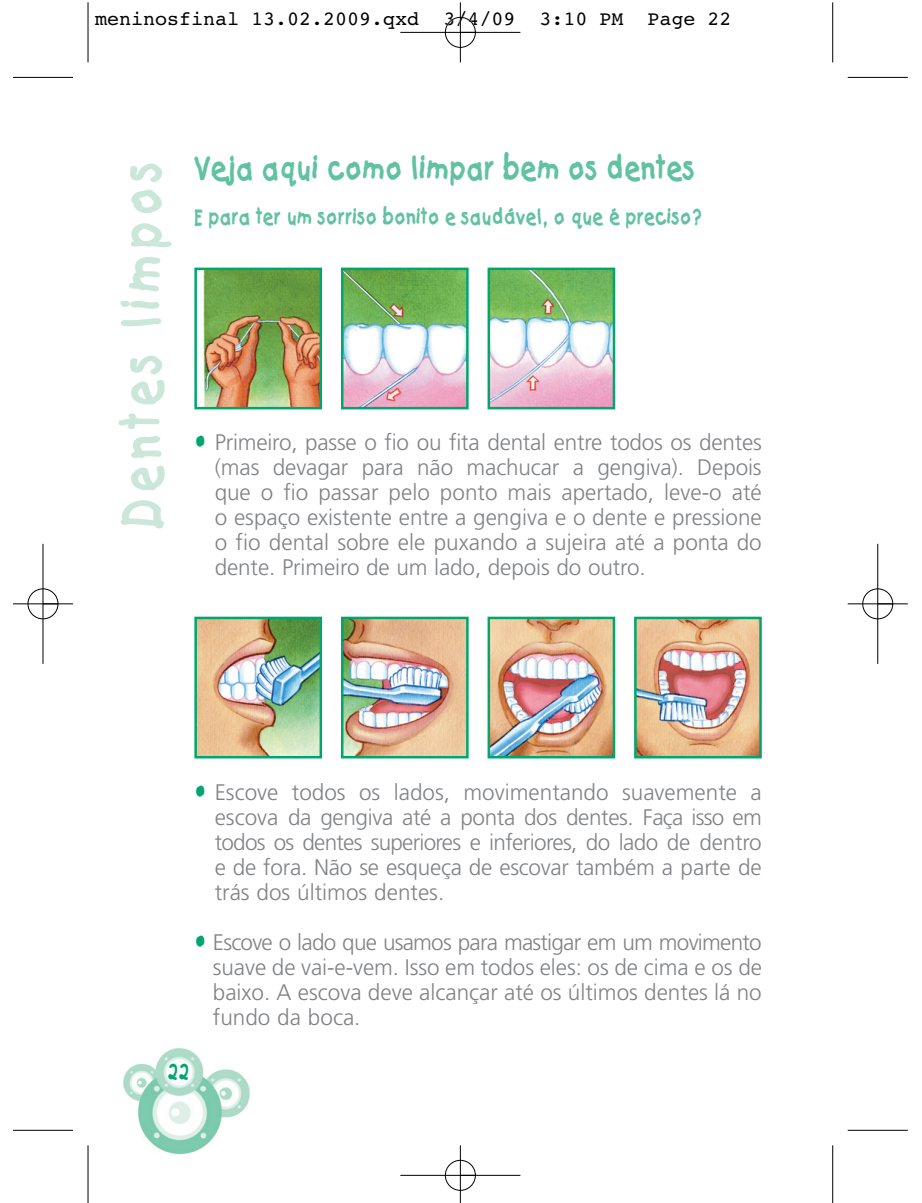
<style>
.page{position:relative;width:922px;height:1203px;background:#fff}
.page>*{position:absolute;margin:0;border:0;box-sizing:border-box;transform-origin:0 0}
.t1{font:100 50px "Catchup";letter-spacing:.105em;color:#cbe7da}
.t2{font:100 30px "Catchup";color:#60c2a0}
.t3{font:300 22.5px/25px "Frutiger";color:#808285;text-align:justify}
.t4{font:100 20px "Catchup";color:#60c2a0}
.t5{font:20px "Courier";color:#000}
.t6{font:100 20px "Catchup";color:#00a66e}
.s1{font-family:"Catchup";font-weight:100;font-size:27.5px;color:#00a66e}
</style>
<div class="page">
<img style="left:123px;top:1048px;width:127px;height:105px">
<img style="left:197px;top:619px;width:122px;height:136px">
<div style="left:194px;top:616px;width:128px;height:142px;border:2px solid #00a66e"></div>
<img style="left:197px;top:270px;width:122px;height:136px">
<div style="left:194px;top:267px;width:128px;height:142px;border:2px solid #00a66e"></div>
<img style="left:344px;top:270px;width:121px;height:136px">
<div style="left:341px;top:267px;width:127px;height:142px;border:2px solid #00a66e"></div>
<img style="left:490px;top:270px;width:122px;height:136px">
<div style="left:487px;top:267px;width:128px;height:142px;border:2px solid #00a66e"></div>
<img style="left:344px;top:619px;width:121px;height:136px">
<div style="left:341px;top:616px;width:127px;height:142px;border:2px solid #00a66e"></div>
<img style="left:490px;top:619px;width:122px;height:136px">
<div style="left:487px;top:616px;width:128px;height:142px;border:2px solid #00a66e"></div>
<img style="left:637px;top:619px;width:121px;height:136px">
<div style="left:634px;top:616px;width:127px;height:142px;border:2px solid #00a66e"></div>
<hr style="left:88px;top:2px;width:1px;height:60px;background:#000">
<hr style="left:13px;top:77px;width:60px;height:1px;background:#000">
<hr style="left:832px;top:2px;width:1px;height:60px;background:#000">
<hr style="left:847px;top:77px;width:60px;height:1px;background:#000">
<hr style="left:88px;top:1145px;width:1px;height:57px;background:#000">
<hr style="left:13px;top:1129px;width:60px;height:1px;background:#000">
<hr style="left:832px;top:1145px;width:1px;height:57px;background:#000">
<hr style="left:847px;top:1129px;width:60px;height:1px;background:#000">
<div style="left:444px;top:17px;width:32px;height:31px;border:1px solid #fff;border-radius:50%"></div>
<div style="left:444px;top:1159px;width:32px;height:31px;border:1px solid #fff;border-radius:50%"></div>
<div style="left:27px;top:588px;width:32px;height:31px;border:1px solid #fff;border-radius:50%"></div>
<div style="left:861px;top:588px;width:32px;height:31px;border:1px solid #fff;border-radius:50%"></div>
<hr style="left:400px;top:32px;width:120px;height:1px;background:#000">
<hr style="left:400px;top:1174px;width:120px;height:1px;background:#000">
<hr style="left:43px;top:544px;width:1px;height:120px;background:#000">
<hr style="left:877px;top:544px;width:1px;height:120px;background:#000">
<hr style="left:460px;top:2px;width:1px;height:60px;background:#000">
<hr style="left:460px;top:1145px;width:1px;height:57px;background:#000">
<hr style="left:13px;top:603px;width:60px;height:1px;background:#000">
<hr style="left:847px;top:603px;width:60px;height:1px;background:#000">
<div style="left:445px;top:17px;width:30px;height:31px;border:1px solid #000;border-radius:50%"></div>
<div style="left:445px;top:1159px;width:30px;height:31px;border:1px solid #000;border-radius:50%"></div>
<div style="left:28px;top:588px;width:30px;height:31px;border:1px solid #000;border-radius:50%"></div>
<div style="left:862px;top:588px;width:30px;height:31px;border:1px solid #000;border-radius:50%"></div>
<p class="t5" style="left:95px;top:12px;width:638px">meninosfinal 13.02.2009.qxd 3/4/09 3:10 PM Page 22</p>
<h1 class="t1" style="left:118px;top:527px;width:373px;rotate:-90deg">Dentes limpos</h1>
<h2 class="t2" style="left:194px;top:154px;width:503px">Veja aqui como limpar bem os dentes</h2>
<p class="t4" style="left:194px;top:207px;width:510px">E para ter um sorriso bonito e saudável, o que é preciso?</p>
<p class="t3" style="left:215px;top:431px;width:548px;text-indent:-20px"><span class="s1">•</span> Primeiro, passe o fio ou fita dental entre todos os dentes (mas devagar para não machucar a gengiva). Depois que o fio passar pelo ponto mais apertado, leve-o até o espaço existente entre a gengiva e o dente e pressione o fio dental sobre ele puxando a sujeira até a ponta do dente. Primeiro de um lado, depois do outro.</p>
<p class="t3" style="left:215px;top:781px;width:548px;text-indent:-20px"><span class="s1">•</span> Escove todos os lados, movimentando suavemente a escova da gengiva até a ponta dos dentes. Faça isso em todos os dentes superiores e inferiores, do lado de dentro e de fora. Não se esqueça de escovar também a parte de trás dos últimos dentes.</p>
<p class="t3" style="left:213px;top:931px;width:550px;text-indent:-18px"><span class="s1">•</span> Escove o lado que usamos para mastigar em um movimento suave de vai-e-vem. Isso em todos eles: os de cima e os de baixo. A escova deve alcançar até os últimos dentes lá no fundo da boca.</p>
<p class="t6" style="left:169px;top:1061px;width:23px">22</p>
</div>
